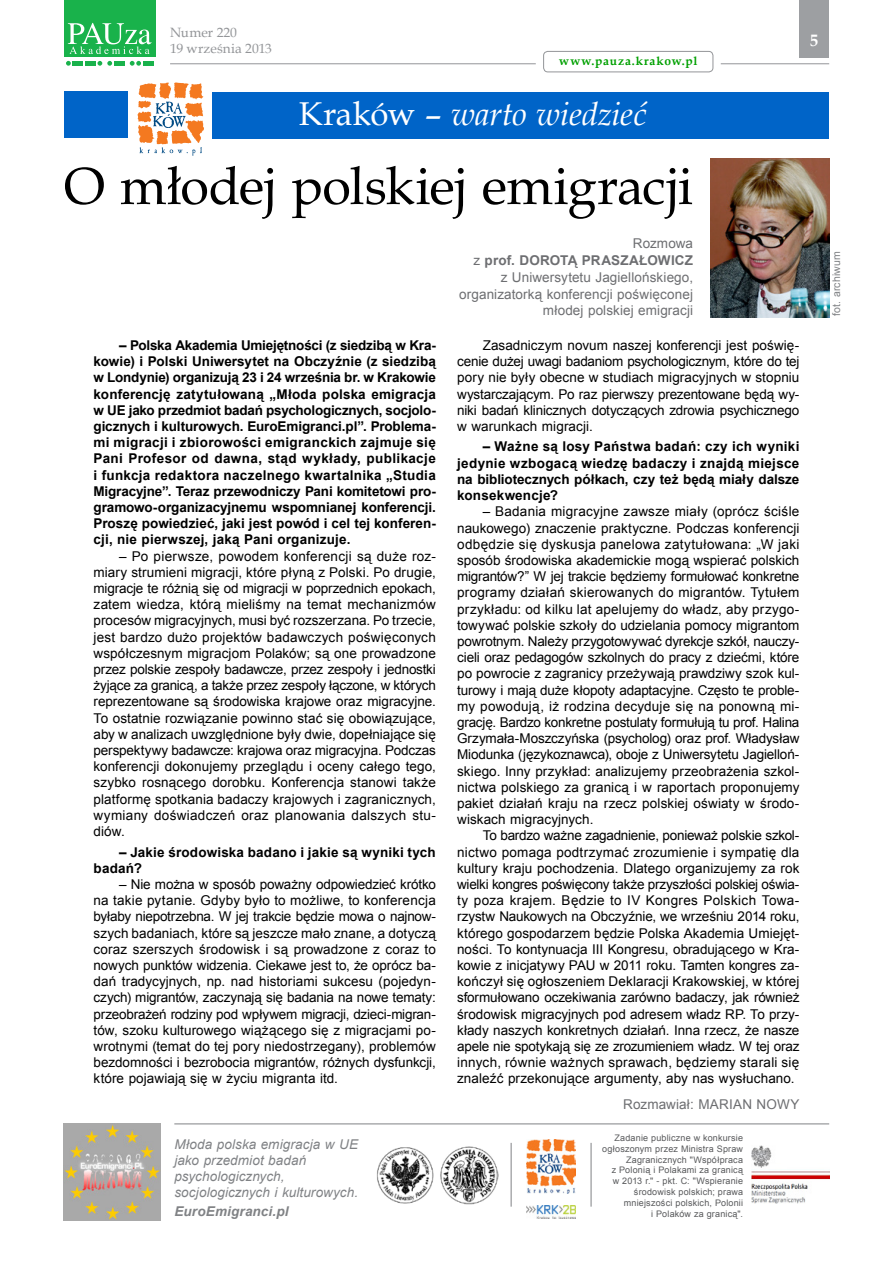
<style>
.page{position:relative;width:893px;height:1263px;background:#fff}
.page>*{position:absolute;margin:0;border:0;box-sizing:border-box;transform-origin:0 0}
.t1{font:52.5px "Book Antiqua";letter-spacing:-.01em;color:#000}
.t2{font:italic 33px "Book Antiqua";letter-spacing:-.015em;color:#fff}
.t3{font:700 16.5px "Book Antiqua";color:#fff}
.t4{font:13.5px/16.2px "Arial";letter-spacing:.005em;color:#000;text-align:justify}
.t5{font:700 13.5px/16.2px "Arial";letter-spacing:.01em;color:#000;text-align:justify}
.t6{font:13.5px/16.8px "Arial";letter-spacing:.005em;color:#6d6e71;text-align:right}
.t7{font:italic 13.5px/16.2px "Arial";letter-spacing:.01em;color:#808285}
.t8{font:13.5px/16.2px "Book Antiqua";letter-spacing:.005em;color:#939598}
.t9{font:italic 700 13.5px "Arial";letter-spacing:.015em;color:#808285}
.t10{font:700 12px "Book Antiqua";letter-spacing:.07em;color:#00a000}
.t11{font:10.5px "Arial";letter-spacing:.015em;color:#808285}
.t12{font:9px/10.8px "Arial";letter-spacing:.02em;color:#58595b;text-align:right}
.s1{font-style:normal}
.s2{font-weight:700}
</style>
<div class="page">
<div style="left:799px;top:0;width:30px;height:57px;background:#9d9fa2"></div>
<svg style="left:66px;top:61px;width:5px;height:5px"></svg>
<svg style="left:97px;top:61px;width:15px;height:5px"></svg>
<svg style="left:130px;top:61px;width:11px;height:5px"></svg>
<div style="left:73px;top:61px;width:10px;height:5px;background:#19b24b"></div>
<div style="left:85px;top:61px;width:11px;height:5px;background:#19b24b"></div>
<div style="left:114px;top:61px;width:11px;height:5px;background:#19b24b"></div>
<div style="left:143px;top:61px;width:11px;height:5px;background:#19b24b"></div>
<div style="left:64px;top:0;width:92px;height:56px;background:#19b24b"></div>
<svg style="left:68px;top:23px;width:83px;height:31px"></svg>
<hr style="left:170px;top:63px;width:366px;height:1px;background:#939598">
<div style="left:543px;top:51px;width:170px;height:21px;border:1px solid #939598;border-radius:4px"></div>
<hr style="left:721px;top:63px;width:108px;height:1px;background:#939598">
<img style="left:710px;top:158px;width:119px;height:159px">
<hr style="left:174px;top:1124px;width:655px;height:1px;background:#808285">
<img style="left:64px;top:1123px;width:97px;height:97px">
<img style="left:376px;top:1147px;width:58px;height:57px">
<img style="left:440px;top:1146px;width:59px;height:58px">
<img style="left:752px;top:1145px;width:77px;height:58px">
<hr style="left:511px;top:1143px;width:1px;height:63px;background:#808285">
<hr style="left:591px;top:1143px;width:1px;height:63px;background:#808285">
<img style="left:526px;top:1139px;width:50px;height:54px">
<img style="left:526px;top:1206px;width:49px;height:12px">
<div style="left:213px;top:92px;width:616px;height:46px;background:#0064c8"></div>
<div style="left:64px;top:92px;width:64px;height:46px;background:#0064c8"></div>
<svg style="left:137px;top:83px;width:67px;height:72px"></svg>
<p class="t8" style="left:170px;top:24px;width:103px">Numer 220<br>19 września 2013</p>
<p class="t3" style="left:810px;top:30px;width:10px">5</p>
<p class="t10" style="left:559px;top:53px;width:140px">www.pauza.krakow.pl</p>
<h2 class="t2" style="left:299px;top:91px;width:349px"><span class="s1">Kraków –</span> warto wiedzieć</h2>
<h1 class="t1" style="left:64px;top:150px;width:631px">O młodej polskiej emigracji</h1>
<p class="t6" style="left:459px;top:235px;width:235px">Rozmowa<br>z <span class="s2">prof. Do rotą Praszałowicz<br></span>z Uniwersytetu Jagiellońskiego, organizatorką konferencji poświęconej młodej polskiej emigracji</p>
<p class="t5" style="left:94px;top:338px;width:344px;text-indent:26px">– Polska Akademia Umiejętności (z siedzibą w Kra&shy;kowie) i Polski Uniwersytet na Obczyźnie (z siedzibą w Londynie) organizują 23 i 24 września br. w Krakowie konferencję zatytułowaną „Młoda polska emigracja w UE jako przedmiot badań psychologicznych, socjolo&shy;gicznych i kulturowych. EuroEmigranci.pl”. Problema&shy;mi migracji i zbiorowości emigranckich zajmuje się Pani Profesor od dawna, stąd wykłady, publikacje i funkcja redaktora naczelnego kwartalnika „Studia Migracyjne”. Teraz przewodniczy Pani komitetowi pro&shy;gramowo-organizacyjnemu wspomnianej konferencji.<br>Proszę powiedzieć, jaki jest powód i cel tej konferen&shy;cji, nie pierwszej, jaką Pani organizuje.</p>
<p class="t4" style="left:94px;top:548px;width:344px;text-indent:26px">– Po pierwsze, powodem konferencji są duże roz&shy;miary strumieni migracji, które płyną z Polski. Po drugie, migracje te różnią się od migracji w poprzednich epokach, zatem wiedza, którą mieliśmy na temat mechanizmów procesów migracyjnych, musi być rozszerzana. Po trzecie, jest bardzo dużo projektów badawczych poświęconych współczesnym migracjom Polaków; są one prowadzone przez polskie zespoły badawcze, przez zespoły i jednostki żyjące za granicą, a także przez zespoły łączone, w których reprezentowane są środowiska krajowe oraz migracyjne.<br>To ostatnie rozwiązanie powinno stać się obowiązujące, aby w analizach uwzględnione były dwie, dopełniające się perspektywy badawcze: krajowa oraz migracyjna. Podczas konferencji dokonujemy przeglądu i oceny całego tego, szybko rosnącego dorobku. Konferencja stanowi także platformę spotkania badaczy krajowych i zagranicznych, wymiany doświadczeń oraz planowania dalszych stu&shy;diów.</p>
<p class="t5" style="left:94px;top:844px;width:344px;text-indent:26px">– Jakie środowiska badano i jakie są wyniki tych badań?</p>
<p class="t4" style="left:94px;top:876px;width:344px;text-indent:26px">– Nie można w sposób poważny odpowiedzieć krótko na takie pytanie. Gdyby było to możliwe, to konferencja byłaby niepotrzebna. W jej trakcie będzie mowa o najnow&shy;szych badaniach, które są jeszcze mało znane, a dotyczą coraz szerszych środowisk i są prowadzone z coraz to nowych punktów widzenia. Ciekawe jest to, że oprócz ba&shy;dań tradycyjnych, np. nad historiami sukcesu (pojedyn&shy;czych) migrantów, zaczynają się badania na nowe tematy: przeobrażeń rodziny pod wpływem migracji, dzieci-migran&shy;tów, szoku kulturowego wiążącego się z migracjami po&shy;wrotnymi (temat do tej pory niedostrzegany), problemów bezdomności i bezrobocia migrantów, różnych dysfunkcji, które pojawiają się w życiu migranta itd.</p>
<p class="t7" style="left:174px;top:1136px;width:185px">Młoda polska emigracja w UE jako przedmiot badań psychologicznych, socjologicznych i kulturowych.</p>
<p class="t9" style="left:174px;top:1202px;width:116px">EuroEmigranci.pl</p>
<p class="t4" style="left:457px;top:337px;width:344px;text-indent:26px">Zasadniczym novum naszej konferencji jest poświę&shy;cenie dużej uwagi badaniom psychologicznym, które do tej pory nie były obecne w studiach migracyjnych w stopniu wystarczającym. Po raz pierwszy prezentowane będą wy&shy;niki badań klinicznych dotyczących zdrowia psychicznego w warunkach migracji.</p>
<p class="t5" style="left:457px;top:439px;width:344px;text-indent:26px">– Ważne są losy Państwa badań: czy ich wyniki jedynie wzbogacą wiedzę badaczy i znajdą miejsce na bibliotecznych półkach, czy też będą miały dalsze konsekwencje?</p>
<p class="t4" style="left:457px;top:504px;width:344px;text-indent:26px">– Badania migracyjne zawsze miały (oprócz ściśle naukowego) znaczenie praktyczne. Podczas konferencji odbędzie się dyskusja panelowa zatytułowana: „W jaki sposób środowiska akademickie mogą wspierać polskich migrantów?” W jej trakcie będziemy formułować konkretne programy działań skierowanych do migrantów. Tytułem przykładu: od kilku lat apelujemy do władz, aby przygo&shy;towywać polskie szkoły do udzielania pomocy migrantom powrotnym. Należy przygotowywać dyrekcje szkół, nauczy&shy;cieli oraz pedagogów szkolnych do pracy z dziećmi, które po powrocie z zagranicy przeżywają prawdziwy szok kul&shy;turowy i mają duże kłopoty adaptacyjne. Często te proble&shy;my powodują, iż rodzina decyduje się na ponowną mi&shy;grację. Bardzo konkretne postulaty formułują tu prof. Halina Grzymała-Moszczyńska (psycholog) oraz prof. Władysław Miodunka (językoznawca), oboje z Uniwersytetu Jagielloń&shy;skiego. Inny przykład: analizujemy przeobrażenia szkol&shy;nictwa polskiego za granicą i w raportach proponujemy pakiet działań kraju na rzecz polskiej oświaty w środo&shy;wiskach migracyjnych.</p>
<p class="t4" style="left:457px;top:828px;width:344px;text-indent:26px">To bardzo ważne zagadnienie, ponieważ polskie szkol&shy;nictwo pomaga podtrzymać zrozumienie i sympatię dla kultury kraju pochodzenia. Dlatego organizujemy za rok wielki kongres poświęcony także przyszłości polskiej oświa&shy;ty poza krajem. Będzie to IV Kongres Polskich Towa&shy;rzystw Naukowych na Obczyźnie, we wrześniu 2014 roku, którego gospodarzem będzie Polska Akademia Umiejęt&shy;ności. To kontynuacja III Kongresu, obradującego w Kra&shy;kowie z inicjatywy PAU w 2011 roku. Tamten kongres za&shy;kończył się ogłoszeniem Deklaracji Krakowskiej, w której sformułowano oczekiwania zarówno badaczy, jak również środowisk migracyjnych pod adresem władz RP. To przy&shy;kłady naszych konkretnych działań. Inna rzecz, że nasze apele nie spotykają się ze zrozumieniem władz. W tej oraz innych, równie ważnych sprawach, będziemy starali się znaleźć przekonujące argumenty, aby nas wysłuchano.</p>
<p class="t6" style="left:623px;top:1095px;width:96px">Rozmawiał: Marian</p>
<p class="t6" style="left:757px;top:1095px;width:44px">Nowy</p>
<p class="t12" style="left:602px;top:1132px;width:142px">Zadanie publiczne w konkursie ogłoszonym przez Ministra Spraw<br>Zagranicznych "Współpraca<br>z Polonią i Polakami za granicą<br>w 2013 r." - pkt. C: "Wspieranie środowisk polskich; prawa mniejszości polskich, Polonii<br>i Polaków za granicą".</p>
<p class="t11" style="left:829px;top:316px;width:66px;rotate:-90deg">fot. archiwum</p>
</div>
